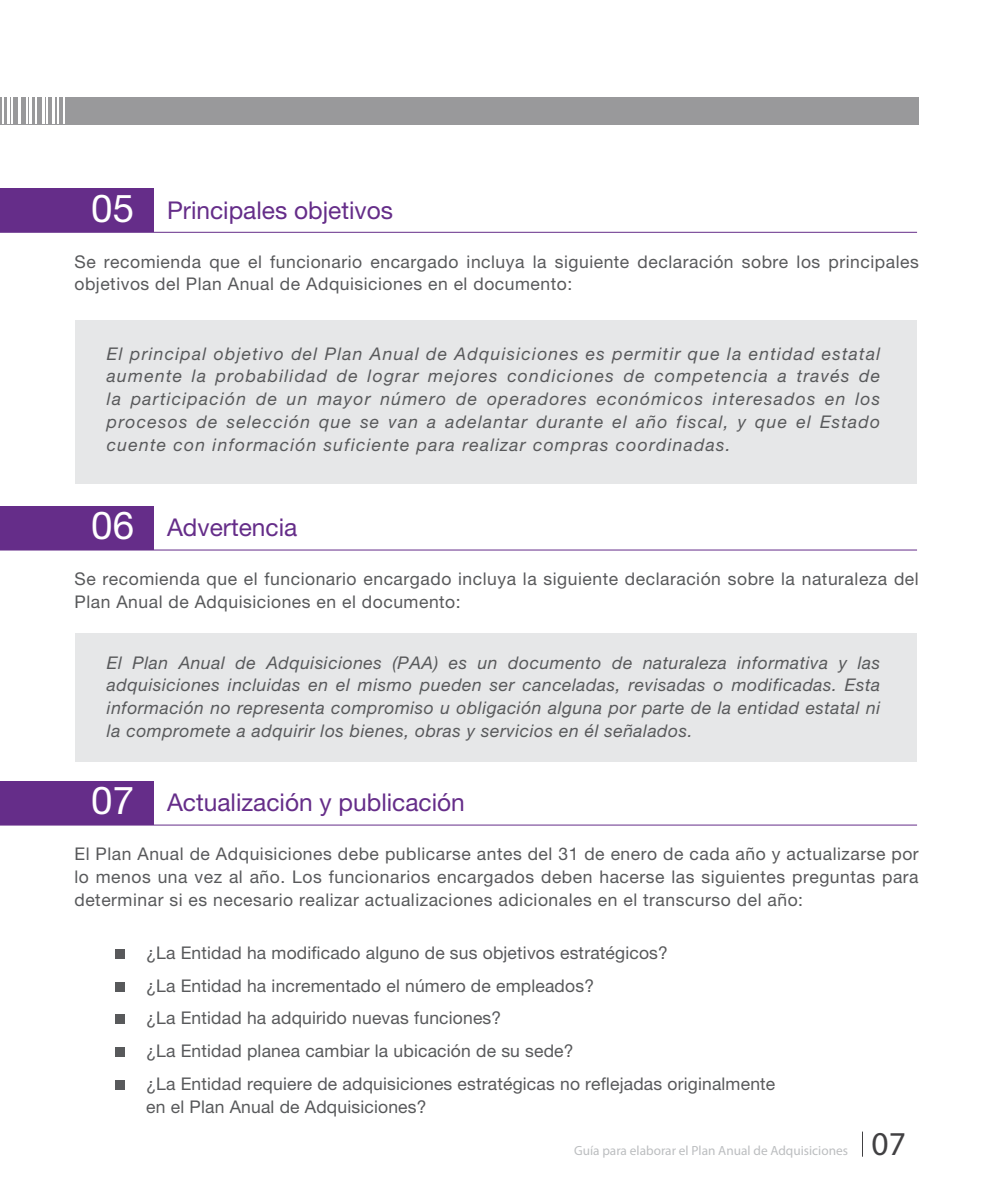
<style>
.page{position:relative;width:993px;height:1191px;background:#fff}
.page>*{position:absolute;margin:0;border:0;box-sizing:border-box;transform-origin:0 0}
.t1{font:33.43px "Myriad Pro";color:#414042}
.t2{font:24.5px "Helvetica Neue LT Pro";color:#652d89}
.t3{font:italic 17.5px/22.8px "Helvetica Neue LT Pro";letter-spacing:.05em;color:#58595b;text-align:justify}
.t4{font:17.5px/22.8px "Helvetica Neue LT Pro";letter-spacing:.03em;color:#58595b}
.t5{font:17.5px/32.7px "Helvetica Neue LT Pro";letter-spacing:.01em;color:#58595b}
.t6{font:13.3px "Myriad Pro";color:#bcbec0}
.s1{font-size:38.5px;color:#fff}
</style>
<div class="page">
<div style="left:0;top:97px;width:918px;height:27px;background:#99999b"></div>
<hr style="left:57px;top:84px;width:1px;height:40px;background:#fff">
<hr style="left:63px;top:84px;width:1px;height:40px;background:#fff">
<hr style="left:52px;top:84px;width:3px;height:40px;background:#fff">
<hr style="left:26px;top:84px;width:2px;height:40px;background:#fff">
<hr style="left:35px;top:84px;width:2px;height:40px;background:#fff">
<hr style="left:46px;top:84px;width:2px;height:40px;background:#fff">
<hr style="left:30px;top:84px;width:2px;height:40px;background:#fff">
<hr style="left:42px;top:84px;width:2px;height:40px;background:#fff">
<hr style="left:2px;top:84px;width:2px;height:40px;background:#fff">
<hr style="left:11px;top:84px;width:2px;height:40px;background:#fff">
<hr style="left:7px;top:84px;width:3px;height:40px;background:#fff">
<hr style="left:18px;top:84px;width:3px;height:40px;background:#fff">
<div style="left:75px;top:320px;width:841px;height:163px;background:#e6e7e8"></div>
<hr style="left:0;top:232px;width:916px;height:1px;background:#652d89">
<div style="left:0;top:188px;width:154px;height:44px;background:#652d89"></div>
<div style="left:75px;top:634px;width:841px;height:128px;background:#e6e7e8"></div>
<hr style="left:0;top:549px;width:916px;height:1px;background:#652d89">
<div style="left:0;top:506px;width:154px;height:44px;background:#652d89"></div>
<hr style="left:0;top:824px;width:916px;height:1px;background:#652d89">
<div style="left:0;top:781px;width:154px;height:44px;background:#652d89"></div>
<div style="left:115px;top:949px;width:10px;height:10px;background:#58595b"></div>
<div style="left:115px;top:982px;width:10px;height:9px;background:#58595b"></div>
<div style="left:115px;top:1014px;width:10px;height:10px;background:#58595b"></div>
<div style="left:115px;top:1047px;width:10px;height:10px;background:#58595b"></div>
<div style="left:115px;top:1080px;width:10px;height:9px;background:#58595b"></div>
<h2 class="t2" style="left:91px;top:195px;width:303px"><span class="s1">05</span> Principales objetivos</h2>
<p class="t4" style="left:74px;top:250px;width:845px">Se recomienda que el funcionario encargado incluya la siguiente declaración sobre los principales objetivos del Plan Anual de Adquisiciones en el documento:</p>
<p class="t3" style="left:107px;top:341px;width:774px">El principal objetivo del Plan Anual de Adquisiciones es permitir que la entidad estatal aumente la probabilidad de lograr mejores condiciones de competencia a través de la participación de un mayor número de operadores económicos interesados en los procesos de selección que se van a adelantar durante el año fiscal, y que el Estado cuente con información suficiente para realizar compras coordinadas.</p>
<h2 class="t2" style="left:91px;top:513px;width:207px"><span class="s1">06</span> Advertencia</h2>
<p class="t4" style="left:74px;top:567px;width:845px">Se recomienda que el funcionario encargado incluya la siguiente declaración sobre la naturaleza del<br>Plan Anual de Adquisiciones en el documento:</p>
<p class="t3" style="left:107px;top:651px;width:774px">El Plan Anual de Adquisiciones (PAA) es un documento de naturaleza informativa y las adquisiciones incluidas en el mismo pueden ser canceladas, revisadas o modificadas. Esta información no representa compromiso u obligación alguna por parte de la entidad estatal ni la compromete a adquirir los bienes, obras y servicios en él señalados.</p>
<h2 class="t2" style="left:91px;top:788px;width:375px"><span class="s1">07</span> Actualización y publicación</h2>
<p class="t4" style="left:74px;top:842px;width:845px;text-align:justify">El Plan Anual de Adquisiciones debe publicarse antes del 31 de enero de cada año y actualizarse por lo menos una vez al año. Los funcionarios encargados deben hacerse las siguientes preguntas para determinar si es necesario realizar actualizaciones adicionales en el transcurso del año:</p>
<p class="t5" style="left:146px;top:936px;width:630px">¿La Entidad ha modificado alguno de sus objetivos estratégicos?<br>¿La Entidad ha incrementado el número de empleados?<br>¿La Entidad ha adquirido nuevas funciones?<br>¿La Entidad planea cambiar la ubicación de su sede?<br>¿La Entidad requiere de adquisiciones estratégicas no reflejadas originalmente</p>
<p class="t5" style="left:146px;top:1089px;width:282px">en el Plan Anual de Adquisiciones?</p>
<p class="t6" style="left:574px;top:1142px;width:275px">Guía para elaborar el Plan Anual de Adquisiciones</p>
<h1 class="t1" style="left:871px;top:1123px;width:36px">07</h1>
</div>
